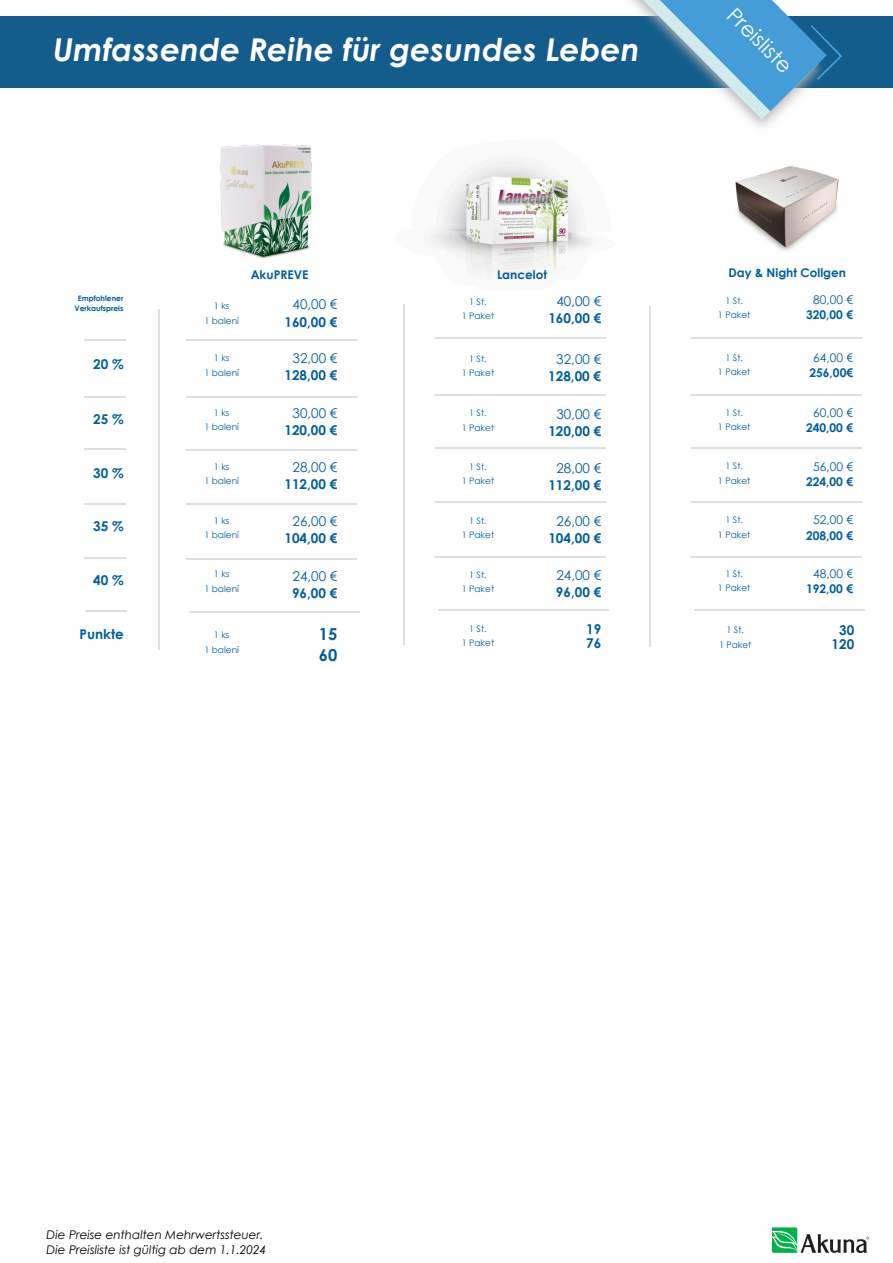
<style>
.page{position:relative;width:893px;height:1263px;background:#fff}
.page>*{position:absolute;margin:0;border:0;box-sizing:border-box;transform-origin:0 0}
.t1{font:italic 700 31.5px "Century Gothic";color:#fff}
.t2{font:21px "Century Gothic";color:#fff}
.t3{font:700 16.5px/20.9px "Century Gothic";color:#015ea1}
.t4{font:700 13.5px/13.5px "Century Gothic";color:#015ea1;text-align:center}
.t5{font:13.5px "Century Gothic";color:#015ea1}
.t6{font:700 12px "Century Gothic";color:#015ea1}
.t7{font:italic 12px/15px "Century Gothic";color:#000}
.t8{font:12px "Century Gothic";color:#015ea1}
.t9{font:9px/14.4px "Century Gothic";color:#015ea1;text-align:center}
.t10{font:700 7.5px/9.4px "Century Gothic";color:#015ea1;text-align:center}
</style>
<div class="page">
<img style="left:735px;top:166px;width:104px;height:85px">
<div style="left:0;top:17px;width:893px;height:71px;background:#135c8c"></div>
<img style="left:610px;top:16px;width:164px;height:111px">
<svg style="left:622px;top:0;width:221px;height:120px"></svg>
<svg style="left:772px;top:1227px;width:97px;height:26px"></svg>
<hr style="left:692px;top:337px;width:170px;height:1px;background:#dfdfdf">
<hr style="left:692px;top:394px;width:170px;height:1px;background:#dfdfdf">
<hr style="left:692px;top:447px;width:170px;height:1px;background:#dfdfdf">
<hr style="left:692px;top:501px;width:170px;height:1px;background:#dfdfdf">
<hr style="left:692px;top:556px;width:170px;height:1px;background:#dfdfdf">
<hr style="left:694px;top:609px;width:170px;height:1px;background:#dfdfdf">
<img style="left:429px;top:160px;width:163px;height:119px">
<hr style="left:158px;top:310px;width:1px;height:340px;background:#dfdfdf">
<hr style="left:84px;top:339px;width:42px;height:1px;background:#dfdfdf">
<hr style="left:84px;top:396px;width:42px;height:1px;background:#dfdfdf">
<hr style="left:84px;top:449px;width:42px;height:1px;background:#dfdfdf">
<hr style="left:84px;top:503px;width:42px;height:1px;background:#dfdfdf">
<hr style="left:84px;top:558px;width:42px;height:1px;background:#dfdfdf">
<hr style="left:85px;top:611px;width:42px;height:1px;background:#dfdfdf">
<hr style="left:186px;top:397px;width:170px;height:1px;background:#dfdfdf">
<hr style="left:186px;top:450px;width:170px;height:1px;background:#dfdfdf">
<hr style="left:186px;top:504px;width:170px;height:1px;background:#dfdfdf">
<hr style="left:186px;top:558px;width:170px;height:1px;background:#dfdfdf">
<hr style="left:189px;top:612px;width:170px;height:1px;background:#dfdfdf">
<hr style="left:186px;top:340px;width:170px;height:1px;background:#dfdfdf">
<hr style="left:404px;top:305px;width:1px;height:340px;background:#dfdfdf">
<img style="left:220px;top:145px;width:92px;height:114px">
<img style="left:260px;top:145px;width:4px;height:77px">
<img style="left:309px;top:165px;width:2px;height:30px">
<svg style="left:263px;top:224px;width:2px;height:9px"></svg>
<hr style="left:436px;top:338px;width:170px;height:1px;background:#dfdfdf">
<hr style="left:436px;top:395px;width:170px;height:1px;background:#dfdfdf">
<hr style="left:436px;top:448px;width:170px;height:1px;background:#dfdfdf">
<hr style="left:436px;top:502px;width:170px;height:1px;background:#dfdfdf">
<hr style="left:436px;top:556px;width:170px;height:1px;background:#dfdfdf">
<hr style="left:438px;top:610px;width:170px;height:1px;background:#dfdfdf">
<hr style="left:650px;top:306px;width:1px;height:341px;background:#dfdfdf">
<h1 class="t1" style="left:53px;top:37px;width:588px">Umfassende Reihe für gesundes Leben</h1>
<h2 class="t2" style="left:737px;top:5px;width:83px;rotate:45deg">Preisliste</h2>
<p class="t10" style="left:74px;top:294px;width:50px">Empfohlener<br>Verkaufspreis</p>
<h3 class="t4" style="left:93px;top:359px;width:32px">20 %</h3>
<h3 class="t4" style="left:93px;top:413px;width:32px">25 %</h3>
<h3 class="t4" style="left:93px;top:468px;width:32px">30 %</h3>
<h3 class="t4" style="left:93px;top:521px;width:32px">35 %</h3>
<h3 class="t4" style="left:93px;top:574px;width:32px">40 %</h3>
<p class="t9" style="left:204px;top:299px;width:36px">1 ks<br>1 balení</p>
<p class="t9" style="left:204px;top:351px;width:36px">1 ks<br>1 balení</p>
<p class="t9" style="left:204px;top:406px;width:36px">1 ks<br>1 balení</p>
<p class="t9" style="left:204px;top:460px;width:36px">1 ks<br>1 balení</p>
<p class="t9" style="left:204px;top:514px;width:36px">1 ks<br>1 balení</p>
<p class="t9" style="left:204px;top:568px;width:36px">1 ks<br>1 balení</p>
<h3 class="t6" style="left:251px;top:270px;width:59px">AkuPREVE</h3>
<h3 class="t5" style="left:293px;top:299px;width:46px">40,00 €</h3>
<h3 class="t4" style="left:285px;top:316px;width:54px">160,00 €</h3>
<h3 class="t5" style="left:293px;top:353px;width:46px">32,00 €</h3>
<h3 class="t4" style="left:285px;top:370px;width:54px">128,00 €</h3>
<h3 class="t5" style="left:293px;top:408px;width:46px">30,00 €</h3>
<h3 class="t4" style="left:285px;top:425px;width:54px">120,00 €</h3>
<h3 class="t5" style="left:293px;top:462px;width:46px">28,00 €</h3>
<h3 class="t4" style="left:285px;top:479px;width:54px">112,00 €</h3>
<h3 class="t5" style="left:293px;top:516px;width:46px">26,00 €</h3>
<h3 class="t4" style="left:285px;top:533px;width:54px">104,00 €</h3>
<h3 class="t5" style="left:293px;top:570px;width:46px">24,00 €</h3>
<h3 class="t4" style="left:292px;top:587px;width:47px">96,00 €</h3>
<h3 class="t6" style="left:497px;top:270px;width:51px">Lancelot</h3>
<p class="t9" style="left:462px;top:295px;width:34px">1 St.<br>1 Paket</p>
<p class="t9" style="left:462px;top:352px;width:34px">1 St.<br>1 Paket</p>
<p class="t9" style="left:462px;top:407px;width:34px">1 St.<br>1 Paket</p>
<p class="t9" style="left:462px;top:460px;width:34px">1 St.<br>1 Paket</p>
<p class="t9" style="left:462px;top:514px;width:34px">1 St.<br>1 Paket</p>
<p class="t9" style="left:462px;top:568px;width:34px">1 St.<br>1 Paket</p>
<h3 class="t5" style="left:556px;top:295px;width:46px">40,00 €</h3>
<h3 class="t4" style="left:548px;top:312px;width:54px">160,00 €</h3>
<h3 class="t5" style="left:556px;top:354px;width:46px">32,00 €</h3>
<h3 class="t4" style="left:548px;top:371px;width:54px">128,00 €</h3>
<h3 class="t5" style="left:556px;top:408px;width:46px">30,00 €</h3>
<h3 class="t4" style="left:548px;top:425px;width:54px">120,00 €</h3>
<h3 class="t5" style="left:556px;top:463px;width:46px">28,00 €</h3>
<h3 class="t4" style="left:548px;top:480px;width:54px">112,00 €</h3>
<h3 class="t5" style="left:556px;top:516px;width:46px">26,00 €</h3>
<h3 class="t4" style="left:548px;top:533px;width:54px">104,00 €</h3>
<h3 class="t5" style="left:556px;top:570px;width:46px">24,00 €</h3>
<h3 class="t4" style="left:556px;top:586px;width:47px">96,00 €</h3>
<h3 class="t6" style="left:728px;top:268px;width:119px">Day &amp; Night Collgen</h3>
<p class="t9" style="left:718px;top:294px;width:34px">1 St.<br>1 Paket</p>
<p class="t9" style="left:718px;top:351px;width:34px">1 St.<br>1 Paket</p>
<p class="t9" style="left:718px;top:406px;width:34px">1 St.<br>1 Paket</p>
<p class="t9" style="left:718px;top:460px;width:34px">1 St.<br>1 Paket</p>
<p class="t9" style="left:718px;top:514px;width:34px">1 St.<br>1 Paket</p>
<p class="t9" style="left:718px;top:567px;width:34px">1 St.<br>1 Paket</p>
<h3 class="t8" style="left:813px;top:295px;width:41px">80,00 €</h3>
<h3 class="t6" style="left:806px;top:310px;width:49px">320,00 €</h3>
<h3 class="t8" style="left:813px;top:353px;width:41px">64,00 €</h3>
<h3 class="t6" style="left:809px;top:368px;width:45px">256,00€</h3>
<h3 class="t8" style="left:813px;top:408px;width:41px">60,00 €</h3>
<h3 class="t6" style="left:806px;top:423px;width:49px">240,00 €</h3>
<h3 class="t8" style="left:813px;top:462px;width:41px">56,00 €</h3>
<h3 class="t6" style="left:806px;top:477px;width:49px">224,00 €</h3>
<h3 class="t8" style="left:813px;top:515px;width:41px">52,00 €</h3>
<h3 class="t6" style="left:806px;top:531px;width:49px">208,00 €</h3>
<h3 class="t8" style="left:813px;top:569px;width:41px">48,00 €</h3>
<h3 class="t6" style="left:806px;top:584px;width:49px">192,00 €</h3>
<h3 class="t4" style="left:80px;top:628px;width:46px">Punkte</h3>
<p class="t9" style="left:204px;top:628px;width:36px">1 ks<br>1 balení</p>
<h3 class="t3" style="left:319px;top:625px;width:20px">15<br>60</h3>
<p class="t9" style="left:462px;top:622px;width:34px">1 St.<br>1 Paket</p>
<h3 class="t4" style="left:586px;top:624px;width:17px;text-align:left">19<br>76</h3>
<p class="t9" style="left:719px;top:623px;width:34px">1 St.<br>1 Paket</p>
<h3 class="t4" style="left:832px;top:625px;width:24px">30<br>120</h3>
<h3 class="t7" style="left:47px;top:1228px;width:221px">Die Preise enthalten Mehrwertssteuer.<br>Die Preisliste ist gültig ab dem 1.1.2024</h3>
</div>
